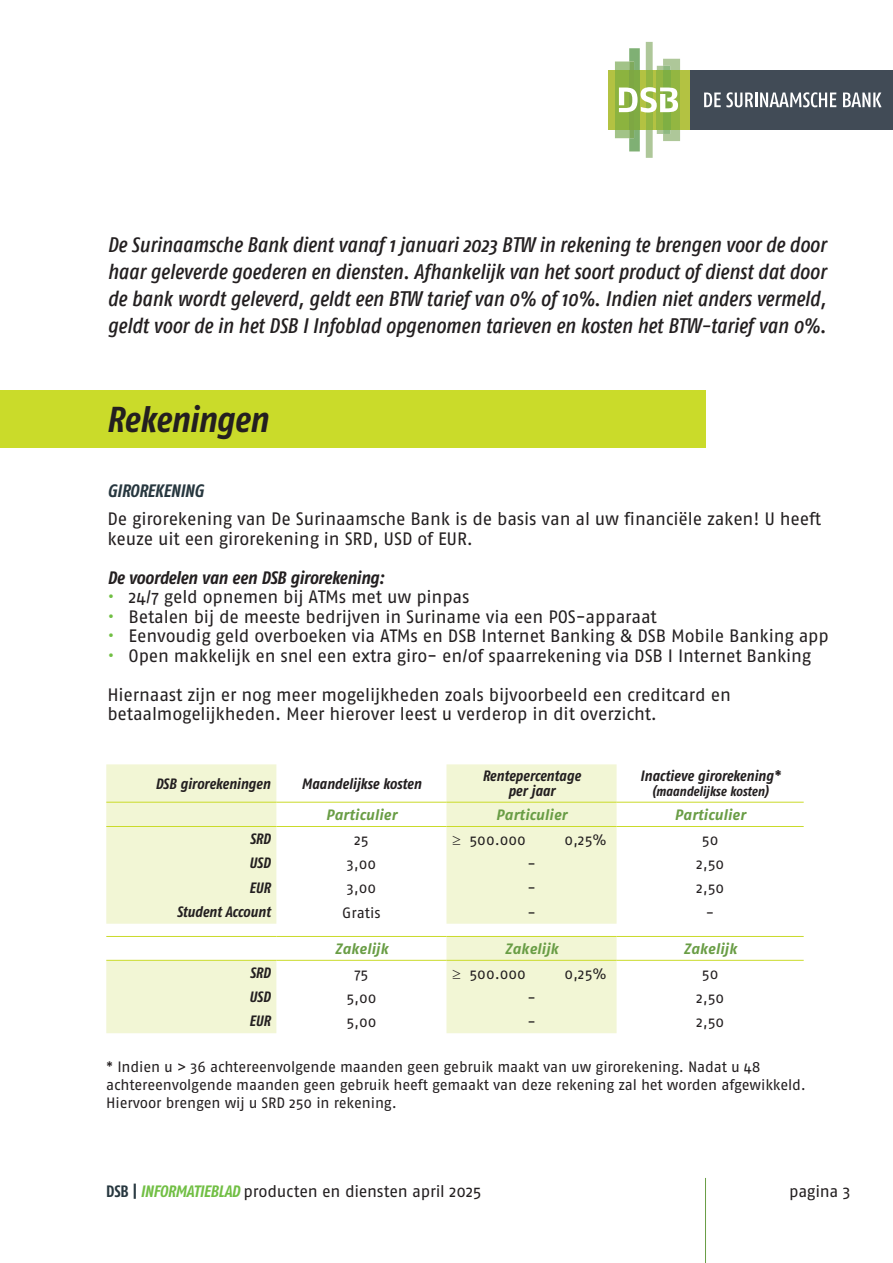
<style>
.page{position:relative;width:893px;height:1263px;background:#fff}
.page>*{position:absolute;margin:0;border:0;box-sizing:border-box;transform-origin:0 0}
.t1{font:italic 700 36px "Fago Co";letter-spacing:-.015em;color:#231f20}
.t2{font:italic 500 21px/27px "Fago Co";color:#231f20;text-align:justify}
.t3{font:18px/19.5px "Fago No";letter-spacing:-.01em;color:#231f20}
.t4{font:italic 700 18px "Fago Co";letter-spacing:-.015em;color:#231f20}
.t5{font:italic 700 18px "Fago Co";letter-spacing:-.01em;color:#27373f}
.t6{font:16.5px "Fago No";letter-spacing:-.02em;color:#231f20}
.t7{font:15px/18px "Fago No";letter-spacing:-.01em;color:#231f20}
.t8{font:italic 700 15px/15px "Fago Co";letter-spacing:-.005em;color:#231f20;text-align:center}
.t9{font:italic 700 15px "Fago No";color:#699d45}
.t10{font:italic 700 13.5px "Fago Co";letter-spacing:-.005em;color:#231f20}
.s1{color:#71bf44}
.s2{font-family:"Fago Co";font-weight:700;color:#27373f}
.s3{font-family:"Fago Co";font-weight:700;font-style:italic;color:#71bf44}
</style>
<div class="page">
<div style="left:608px;top:70px;width:82px;height:59px;background:#b3c242"></div>
<div style="left:690px;top:70px;width:203px;height:59px;background:#414b56"></div>
<svg style="left:704px;top:92px;width:132px;height:15px"></svg>
<svg style="left:843px;top:93px;width:38px;height:14px"></svg>
<svg style="left:615px;top:42px;width:65px;height:116px"></svg>
<hr style="left:705px;top:1178px;width:1px;height:85px;background:#699d45">
<div style="left:0;top:390px;width:706px;height:58px;background:#cadb2a"></div>
<svg style="left:106px;top:764px;width:511px;height:269px;fill:#f2f6d5"></svg>
<hr style="left:106px;top:936px;width:170px;height:1px;background:#cadb2a">
<hr style="left:276px;top:936px;width:170px;height:1px;background:#cadb2a">
<hr style="left:446px;top:936px;width:171px;height:1px;background:#cadb2a">
<hr style="left:617px;top:936px;width:187px;height:1px;background:#cadb2a">
<hr style="left:106px;top:960px;width:170px;height:1px;background:#cadb2a">
<hr style="left:276px;top:960px;width:170px;height:1px;background:#cadb2a">
<hr style="left:617px;top:960px;width:187px;height:1px;background:#cadb2a">
<hr style="left:106px;top:802px;width:170px;height:1px;background:#cadb2a">
<hr style="left:276px;top:802px;width:170px;height:1px;background:#cadb2a">
<hr style="left:446px;top:802px;width:171px;height:1px;background:#cadb2a">
<hr style="left:617px;top:802px;width:187px;height:1px;background:#cadb2a">
<hr style="left:106px;top:826px;width:170px;height:1px;background:#cadb2a">
<hr style="left:276px;top:826px;width:170px;height:1px;background:#cadb2a">
<hr style="left:446px;top:826px;width:171px;height:1px;background:#cadb2a">
<hr style="left:617px;top:826px;width:187px;height:1px;background:#cadb2a">
<hr style="left:446px;top:960px;width:171px;height:1px;background:#cadb2a">
<p class="t2" style="left:107px;top:231px;width:720px">De Surinaamsche Bank dient vanaf 1 januari 2023 BTW in rekening te brengen voor de door haar geleverde goederen en diensten. Afhankelijk van het soort product of dienst dat door de bank wordt geleverd, geldt een BTW tarief van 0% of 10%. Indien niet anders vermeld, geldt voor de in het DSB I Infoblad opgenomen tarieven en kosten het BTW-tarief van 0%.</p>
<p class="t1" style="left:106px;top:398px;width:163px">Rekeningen</p>
<p class="t5" style="left:107px;top:481px;width:98px">GIROREKENING</p>
<p class="t3" style="left:107px;top:509px;width:715px">De girorekening van De Surinaamsche Bank is de basis van al uw financiële zaken! U heeft keuze uit een girorekening in SRD, USD of EUR.</p>
<p class="t4" style="left:107px;top:567px;width:278px">De voordelen van een DSB girorekening:</p>
<p class="t3" style="left:107px;top:587px;width:364px"><span class="s1">•</span> 24/7 geld opnemen bij ATMs met uw pinpas</p>
<p class="t3" style="left:107px;top:607px;width:551px"><span class="s1">•</span> Betalen bij de meeste bedrijven in Suriname via een POS-apparaat</p>
<p class="t3" style="left:107px;top:626px;width:723px"><span class="s1">•</span> Eenvoudig geld overboeken via ATMs en DSB Internet Banking &amp; DSB Mobile Banking app</p>
<p class="t3" style="left:107px;top:646px;width:705px"><span class="s1">•</span> Open makkelijk en snel een extra giro- en/of spaarrekening via DSB I Internet Banking</p>
<p class="t3" style="left:107px;top:685px;width:625px">Hiernaast zijn er nog meer mogelijkheden zoals bijvoorbeeld een creditcard en betaalmogelijkheden. Meer hierover leest u verderop in dit overzicht.</p>
<p class="t8" style="left:155px;top:776px;width:116px">DSB girorekeningen</p>
<p class="t8" style="left:302px;top:776px;width:121px">Maandelijkse kosten</p>
<p class="t8" style="left:482px;top:768px;width:100px">Rentepercentage per jaar</p>
<p class="t8" style="left:640px;top:768px;width:141px">Inactieve girorekening*</p>
<p class="t10" style="left:652px;top:783px;width:118px">(maandelijkse kosten)</p>
<p class="t9" style="left:326px;top:806px;width:73px">Particulier</p>
<p class="t9" style="left:496px;top:806px;width:73px">Particulier</p>
<p class="t9" style="left:675px;top:806px;width:73px">Particulier</p>
<p class="t8" style="left:250px;top:831px;width:22px">SRD</p>
<p class="t7" style="left:354px;top:830px;width:16px">25</p>
<p class="t7" style="left:452px;top:830px;width:75px">≥ 500.000</p>
<p class="t7" style="left:564px;top:830px;width:44px">0,25%</p>
<p class="t7" style="left:702px;top:830px;width:18px">50</p>
<p class="t8" style="left:249px;top:855px;width:23px">USD</p>
<p class="t7" style="left:347px;top:855px;width:31px">3,00</p>
<p class="t7" style="left:527px;top:855px;width:10px">-</p>
<p class="t7" style="left:696px;top:855px;width:30px">2,50</p>
<p class="t8" style="left:249px;top:880px;width:23px">EUR</p>
<p class="t7" style="left:347px;top:879px;width:31px">3,00</p>
<p class="t7" style="left:527px;top:879px;width:10px">-</p>
<p class="t7" style="left:696px;top:879px;width:30px">2,50</p>
<p class="t8" style="left:177px;top:904px;width:95px">Student Account</p>
<p class="t7" style="left:342px;top:903px;width:40px">Gratis</p>
<p class="t7" style="left:527px;top:903px;width:10px">-</p>
<p class="t7" style="left:706px;top:903px;width:10px">-</p>
<p class="t9" style="left:335px;top:940px;width:55px">Zakelijk</p>
<p class="t9" style="left:505px;top:940px;width:55px">Zakelijk</p>
<p class="t9" style="left:683px;top:940px;width:55px">Zakelijk</p>
<p class="t8" style="left:250px;top:965px;width:22px">SRD</p>
<p class="t7" style="left:354px;top:964px;width:16px">75</p>
<p class="t7" style="left:452px;top:964px;width:75px">≥ 500.000</p>
<p class="t7" style="left:564px;top:964px;width:44px">0,25%</p>
<p class="t7" style="left:702px;top:964px;width:18px">50</p>
<p class="t8" style="left:249px;top:989px;width:23px">USD</p>
<p class="t7" style="left:346px;top:988px;width:32px">5,00</p>
<p class="t7" style="left:527px;top:988px;width:10px">-</p>
<p class="t7" style="left:696px;top:988px;width:30px">2,50</p>
<p class="t8" style="left:249px;top:1013px;width:23px">EUR</p>
<p class="t7" style="left:346px;top:1013px;width:32px">5,00</p>
<p class="t7" style="left:527px;top:1013px;width:10px">-</p>
<p class="t7" style="left:696px;top:1013px;width:30px">2,50</p>
<p class="t7" style="left:106px;top:1057px;width:701px">* Indien u &gt; 36 achtereenvolgende maanden geen gebruik maakt van uw girorekening. Nadat u 48 achtereenvolgende maanden geen gebruik heeft gemaakt van deze rekening zal het worden afgewikkeld.<br>Hiervoor brengen wij u SRD 250 in rekening.</p>
<p class="t6" style="left:106px;top:1182px;width:377px"><span class="s2">DSB</span> <span class="s2">|</span> <span class="s3">INFORMATIEBLAD</span> producten en diensten april 2025</p>
<p class="t6" style="left:789px;top:1182px;width:63px">pagina 3</p>
</div>
